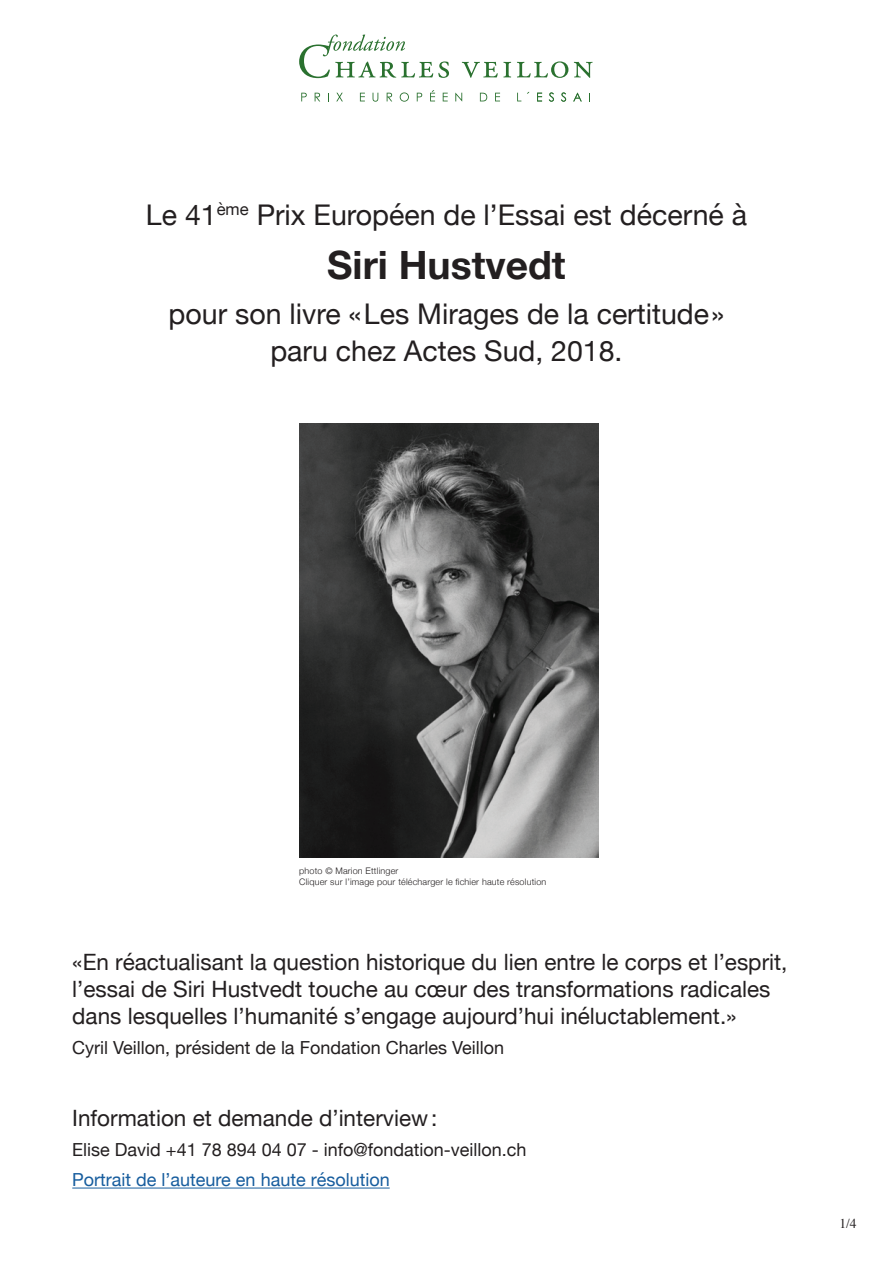
<style>
.page{position:relative;width:893px;height:1263px;background:#fff}
.page>*{position:absolute;margin:0;border:0;box-sizing:border-box;transform-origin:0 0}
.t1{font:700 39px "Helvetica Neue";color:#231f20}
.t2{font:28.5px/37.5px "Helvetica Neue";color:#231f20;text-align:center}
.t3{font:22.5px/27px "Helvetica Neue";color:#231f20}
.t4{font:18px "Helvetica Neue";color:#231f20}
.t5{font:18px "Helvetica Neue";color:#175d9e}
.t6{font:13.5px "Times";color:#231f20}
.t7{font:300 9px/10.8px "Helvetica Neue";letter-spacing:.02em;color:#231f20}
</style>
<div class="page">
<svg style="left:301px;top:93px;width:6px;height:8px"></svg>
<svg style="left:315px;top:93px;width:5px;height:8px"></svg>
<svg style="left:336px;top:93px;width:7px;height:8px"></svg>
<svg style="left:360px;top:93px;width:5px;height:8px"></svg>
<svg style="left:373px;top:93px;width:5px;height:9px"></svg>
<svg style="left:387px;top:93px;width:5px;height:8px"></svg>
<svg style="left:400px;top:92px;width:9px;height:10px"></svg>
<svg style="left:417px;top:93px;width:5px;height:8px"></svg>
<svg style="left:430px;top:90px;width:5px;height:11px"></svg>
<svg style="left:443px;top:93px;width:5px;height:8px"></svg>
<svg style="left:455px;top:93px;width:7px;height:8px"></svg>
<svg style="left:480px;top:93px;width:7px;height:8px"></svg>
<svg style="left:495px;top:93px;width:5px;height:8px"></svg>
<svg style="left:537px;top:93px;width:5px;height:8px"></svg>
<svg style="left:549px;top:92px;width:5px;height:10px"></svg>
<svg style="left:561px;top:92px;width:5px;height:10px"></svg>
<svg style="left:573px;top:93px;width:9px;height:8px"></svg>
<svg style="left:299px;top:35px;width:150px;height:43px"></svg>
<svg style="left:517px;top:61px;width:51px;height:17px"></svg>
<svg style="left:574px;top:62px;width:19px;height:16px"></svg>
<svg style="left:462px;top:62px;width:49px;height:16px"></svg>
<hr style="left:72px;top:1187px;width:318px;height:1px;background:#175d9e">
<img style="left:299px;top:423px;width:299px;height:434px">
<p class="t2" style="left:146px;top:198px;width:603px">Le 41<sup>ème</sup> Prix Européen de l’Essai est décerné à</p>
<h1 class="t1" style="left:327px;top:234px;width:240px">Siri Hustvedt</h1>
<p class="t2" style="left:169px;top:297px;width:557px">pour son livre «Les Mirages de la certitude» paru chez Actes Sud, 2018.</p>
<p class="t7" style="left:299px;top:864px;width:249px">photo © Marion Ettlinger<br>Cliquer sur l’image pour télécharger le fichier haute résolution</p>
<p class="t3" style="left:72px;top:949px;width:717px">«En réactualisant la question historique du lien entre le corps et l’esprit, l’essai de Siri Hustvedt touche au cœur des transformations radicales dans lesquelles l’humanité s’engage aujourd’hui inéluctablement.»</p>
<p class="t4" style="left:72px;top:1034px;width:433px">Cyril Veillon, président de la Fondation Charles Veillon</p>
<p class="t3" style="left:72px;top:1106px;width:366px">Information et demande d’interview:</p>
<p class="t4" style="left:72px;top:1137px;width:456px">Elise David +41 78 894 04 07 - info@fondation-veillon.ch</p>
<p class="t5" style="left:72px;top:1167px;width:319px">Portrait de l’auteure en haute résolution</p>
<p class="t6" style="left:839px;top:1211px;width:19px">1/4</p>
</div>
